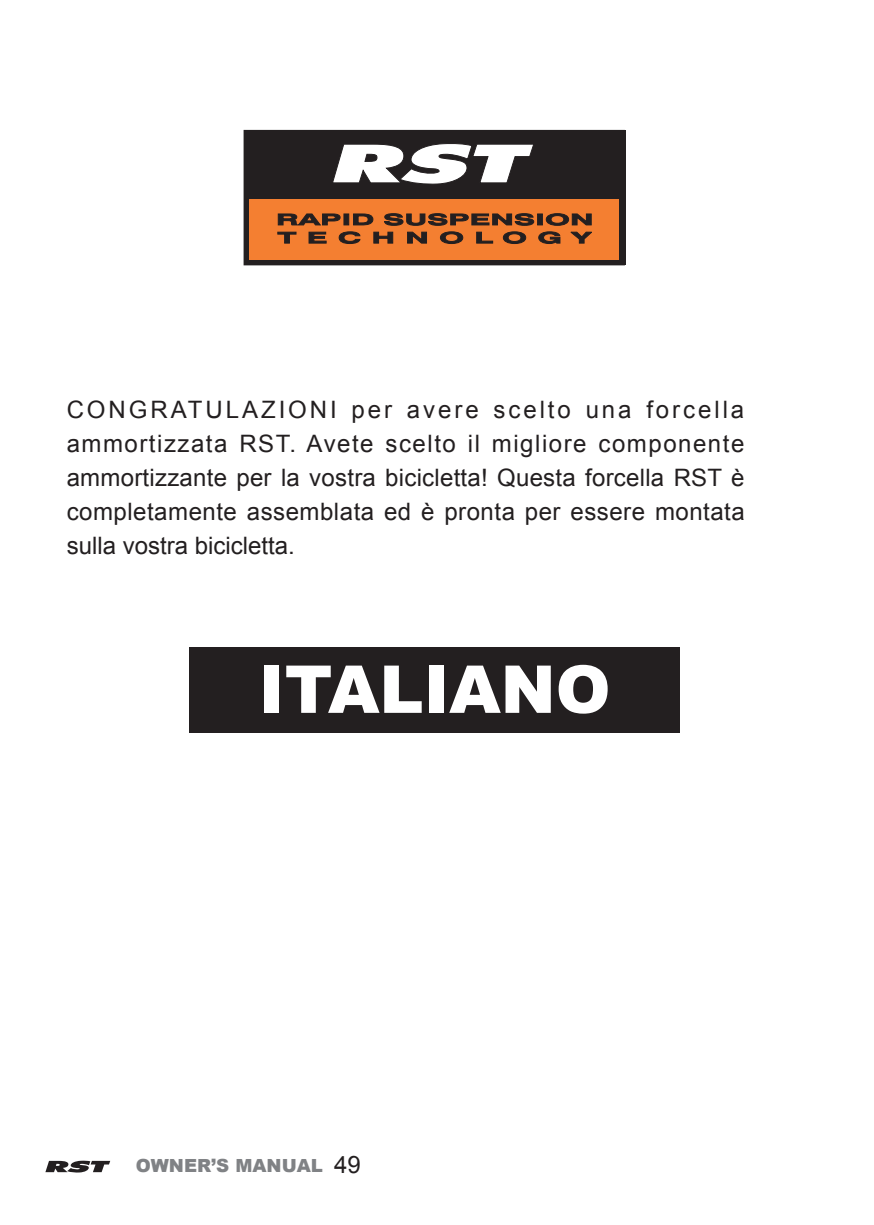
<style>
.page{position:relative;width:874px;height:1225px;background:#fff}
.page>*{position:absolute;margin:0;border:0;box-sizing:border-box;transform-origin:0 0}
.t1{font:900 66px "Arial";color:#fff}
.t2{font:24px/34px "Arial";letter-spacing:.02em;color:#231f20;text-align:justify}
.t3{font:900 18.2px "Arial";color:#808285}
.s1{font-weight:400;font-size:24px;color:#231f20}
</style>
<div class="page">
<svg style="left:45px;top:1160px;width:65px;height:12px"></svg>
<div style="left:190px;top:647px;width:489px;height:86px;background:#231f20"></div>
<div style="left:244px;top:130px;width:380px;height:135px;background:#231f20"></div>
<svg style="left:333px;top:143px;width:200px;height:41px"></svg>
<div style="left:249px;top:200px;width:370px;height:60px;background:#f47f31"></div>
<svg style="left:278px;top:213px;width:313px;height:12px"></svg>
<svg style="left:277px;top:232px;width:314px;height:12px"></svg>
<p class="t2" style="left:67px;top:392px;width:679px">CONGRATULAZIONI per avere scelto una forcella ammortizzata RST. Avete scelto il migliore componente ammortizzante per la vostra bicicletta! Questa forcella RST è completamente assemblata ed è pronta per essere montata sulla vostra bicicletta.</p>
<p class="t1" style="left:259px;top:641px;width:353px">ITALIANO</p>
<p class="t3" style="left:136px;top:1152px;width:226px">OWNER’S MANUAL <span class="s1">49</span></p>
</div>
